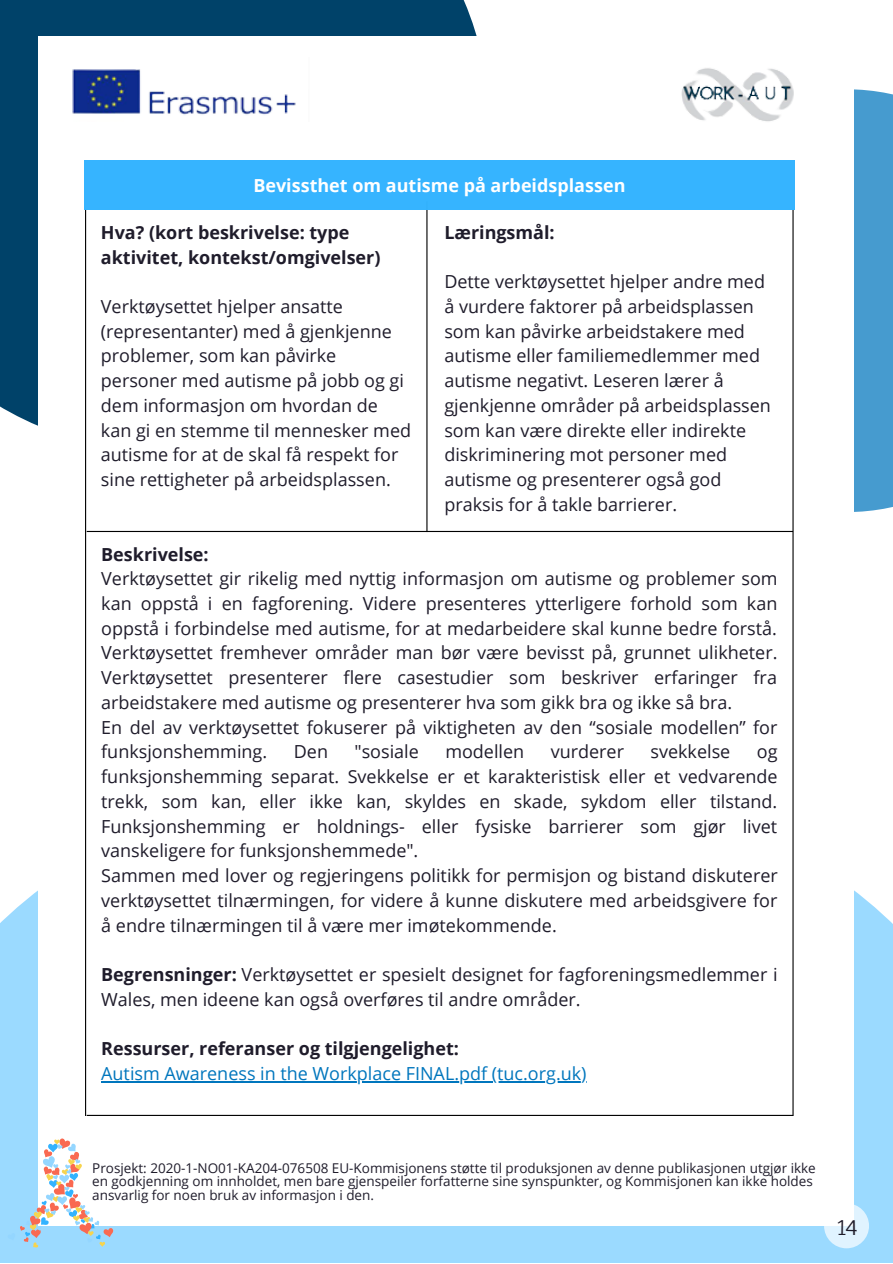
<style>
.page{position:relative;width:893px;height:1264px;background:#fff}
.page>*{position:absolute;margin:0;border:0;box-sizing:border-box;transform-origin:0 0}
.t1{font:21.15px "Souses";color:#1f1c2b}
.t2{font:18px/24.8px "Open Sans";color:#1f1c2b}
.t3{font:700 18px/24.8px "Open Sans";color:#1f1c2b}
.t4{font:18px "Open Sans";color:#0076bd}
.t5{font:700 18px "Open Sans";color:#fff}
.t6{font:13.5px/13.5px "Open Sans";color:#1f1c2b}
.s1{font-weight:700}
</style>
<div class="page">
<div style="left:0;top:890px;width:892px;height:372px;background:#9bdaff"></div>
<div style="left:0;top:0;width:477px;height:426px;background:#004269"></div>
<div style="left:854px;top:89px;width:38px;height:423px;background:#469bcf"></div>
<div style="left:38px;top:36px;width:815px;height:1189px;background:#fff"></div>
<img style="left:72px;top:69px;width:224px;height:46px">
<img style="left:681px;top:68px;width:113px;height:54px">
<svg style="left:7px;top:1136px;width:107px;height:112px"></svg>
<hr style="left:85px;top:209px;width:1px;height:906px;background:#000">
<hr style="left:792px;top:209px;width:1px;height:906px;background:#000">
<hr style="left:101px;top:1081px;width:486px;height:1px;background:#0076bd">
<hr style="left:426px;top:201px;width:1px;height:331px;background:#000">
<hr style="left:87px;top:531px;width:706px;height:1px;background:#000">
<div style="left:84px;top:160px;width:710px;height:50px;background:#33b3ff"></div>
<svg style="left:824px;top:1203px;width:45px;height:45px;fill:#e0f3ff"></svg>
<hr style="left:87px;top:1114px;width:706px;height:1px;background:#000">
<p class="t5" style="left:253px;top:173px;width:373px">Bevissthet om autisme på arbeidsplassen</p>
<p class="t3" style="left:444px;top:219px;width:112px">Læringsmål:</p>
<p class="t2" style="left:444px;top:269px;width:328px">Dette verktøysettet hjelper andre med å vurdere faktorer på arbeidsplassen som kan påvirke arbeidstakere med autisme eller familiemedlemmer med autisme negativt. Leseren lærer å gjenkjenne områder på arbeidsplassen som kan være direkte eller indirekte diskriminering mot personer med autisme og presenterer også god praksis for å takle barrierer.</p>
<p class="t3" style="left:101px;top:219px;width:281px">Hva? (kort beskrivelse: type aktivitet, kontekst/omgivelser)</p>
<p class="t2" style="left:101px;top:293px;width:312px">Verktøysettet hjelper ansatte (representanter) med å gjenkjenne problemer, som kan påvirke personer med autisme på jobb og gi dem informasjon om hvordan de kan gi en stemme til mennesker med autisme for at de skal få respekt for sine rettigheter på arbeidsplassen.</p>
<p class="t3" style="left:101px;top:541px;width:109px">Beskrivelse:</p>
<p class="t2" style="left:101px;top:566px;width:678px">Verktøysettet gir rikelig med nyttig informasjon om autisme og problemer som kan oppstå i en fagforening. Videre presenteres ytterligere forhold som kan oppstå i forbindelse med autisme, for at medarbeidere skal kunne bedre forstå.<br>Verktøysettet fremhever områder man bør være bevisst på, grunnet ulikheter.<br>Verktøysettet presenterer flere casestudier som beskriver erfaringer fra arbeidstakere med autisme og presenterer hva som gikk bra og ikke så bra.<br>En del av verktøysettet fokuserer på viktigheten av den “sosiale modellen” for funksjonshemming.</p>
<p class="t2" style="left:294px;top:739px;width:36px">Den</p>
<p class="t2" style="left:354px;top:739px;width:66px">"sosiale</p>
<p class="t2" style="left:445px;top:739px;width:80px">modellen</p>
<p class="t2" style="left:550px;top:739px;width:75px">vurderer</p>
<p class="t2" style="left:650px;top:739px;width:81px">svekkelse</p>
<p class="t2" style="left:101px;top:739px;width:678px;text-indent:655px">og funksjonshemming separat. Svekkelse er et karakteristisk eller et vedvarende trekk, som kan, eller ikke kan, skyldes en skade, sykdom eller tilstand.<br>Funksjonshemming er holdnings- eller fysiske barrierer som gjør livet vanskeligere for funksjonshemmede".<br>Sammen med lover og regjeringens politikk for permisjon og bistand diskuterer verktøysettet tilnærmingen, for videre å kunne diskutere med arbeidsgivere for å endre tilnærmingen til å være mer imøtekommende.</p>
<p class="t2" style="left:101px;top:961px;width:678px"><span class="s1">Begrensninger:</span> Verktøysettet er spesielt designet for fagforeningsmedlemmer i<br>Wales, men ideene kan også overføres til andre områder.</p>
<p class="t3" style="left:101px;top:1035px;width:359px">Ressurser, referanser og tilgjengelighet:</p>
<p class="t4" style="left:101px;top:1060px;width:487px">Autism Awareness in the Workplace FINAL.pdf (tuc.org.uk)</p>
<p class="t6" style="left:92px;top:1160px;width:725px">Prosjekt: 2020-1-NO01-KA204-076508 EU-Kommisjonens støtte til produksjonen av denne publikasjonen utgjør ikke en godkjenning om innholdet, men bare gjenspeiler forfatterne sine synspunkter, og Kommisjonen kan ikke holdes ansvarlig for noen bruk av informasjon i den.</p>
<p class="t1" style="left:837px;top:1214px;width:21px">14</p>
</div>
